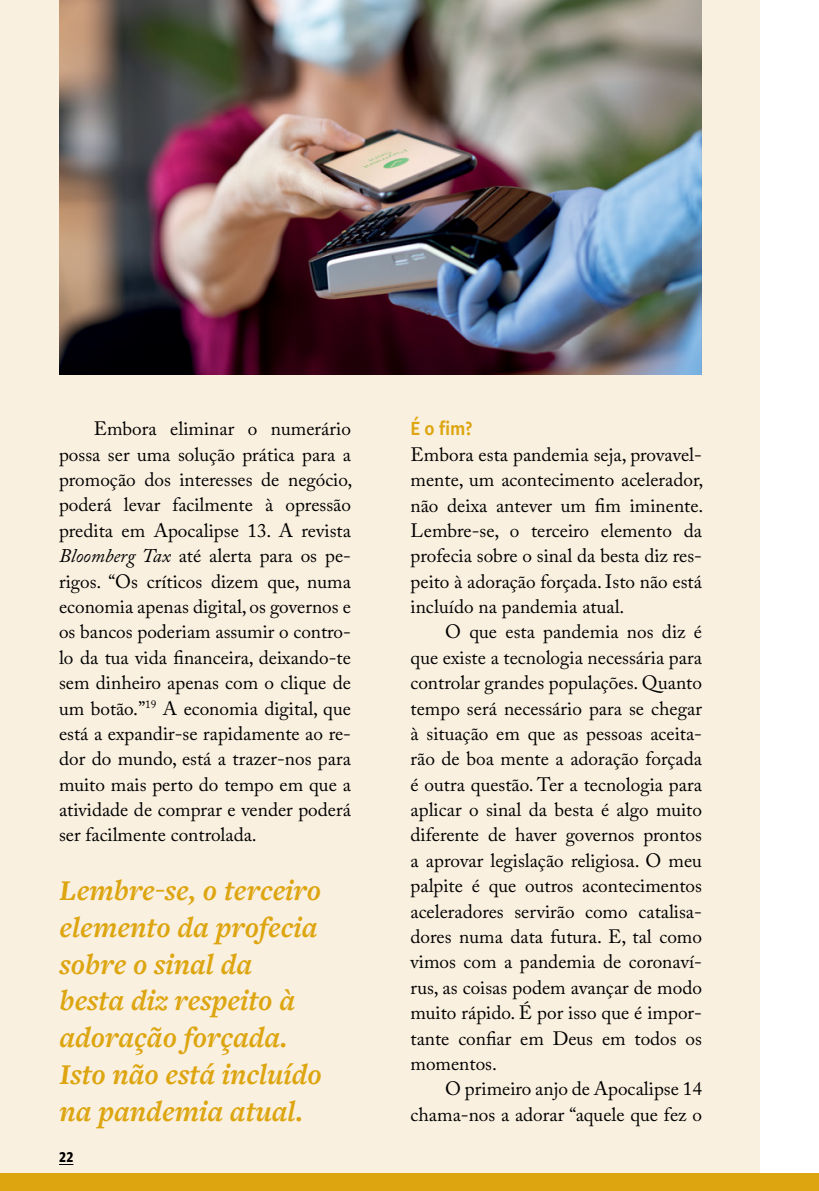
<style>
.page{position:relative;width:819px;height:1191px;background:#fff}
.page>*{position:absolute;margin:0;border:0;box-sizing:border-box;transform-origin:0 0}
.t1{font:italic 700 29.75px/36.8px "Freight Text Pro";color:#dda510}
.t2{font:21px "Freight Sans Cnd Pro Semi";color:#dda510}
.t3{font:19.25px/25.4px "Adobe Caslon Pro";color:#000;text-align:justify}
.t4{font:700 15.75px "Freight Sans Cnd Pro";color:#000}
.s1{font-style:italic}
</style>
<div class="page">
<div style="left:0;top:0;width:759px;height:1191px;background:#faf0e0"></div>
<img style="left:59px;top:0;width:643px;height:375px">
<div style="left:0;top:1173px;width:819px;height:18px;background:#dda510"></div>
<svg style="left:59px;top:1164px;width:14px;height:1px"></svg>
<p class="t3" style="left:59px;top:416px;width:295px;text-indent:35px">Embora eliminar o numerário possa ser uma solução prática para a promoção dos interesses de negócio, poderá levar facilmente à opressão predita em Apocalipse 13. A revista <span class="s1">Bloomberg Tax</span> até alerta para os pe&shy;rigos. “Os críticos dizem que, numa economia apenas digital, os governos e os bancos poderiam assumir o contro&shy;lo da tua vida financeira, deixando-te sem dinheiro apenas com o clique de um botão.”<sup>19</sup> A economia digital, que está a expandir-se rapidamente ao re&shy;dor do mundo, está a trazer-nos para muito mais perto do tempo em que a atividade de comprar e vender poderá ser facilmente controlada.</p>
<p class="t2" style="left:410px;top:414px;width:63px">É o fim?</p>
<p class="t3" style="left:410px;top:441px;width:294px">Embora esta pandemia seja, provavel&shy;mente, um acontecimento acelerador, não deixa antever um fim iminente.<br>Lembre-se, o terceiro elemento da profecia sobre o sinal da besta diz res&shy;peito à adoração forçada. Isto não está incluído na pandemia atual.</p>
<p class="t3" style="left:410px;top:619px;width:293px;text-indent:35px">O que esta pandemia nos diz é que existe a tecnologia necessária para controlar grandes populações. Quanto tempo será necessário para se chegar à situação em que as pessoas aceita&shy;rão de boa mente a adoração forçada é outra questão. Ter a tecnologia para aplicar o sinal da besta é algo muito diferente de haver governos prontos a aprovar legislação religiosa. O meu palpite é que outros acontecimentos aceleradores servirão como catalisa&shy;dores numa data futura. E, tal como vimos com a pandemia de coronaví&shy;rus, as coisas podem avançar de modo muito rápido. É por isso que é impor&shy;tante confiar em Deus em todos os momentos.</p>
<p class="t3" style="left:410px;top:1076px;width:293px;text-align:right">O primeiro anjo de Apocalipse 14 chama-nos a adorar “aquele que fez o</p>
<h1 class="t1" style="left:60px;top:871px;width:264px">Lembre-se, o terceiro elemento da profecia sobre o sinal da besta diz respeito à adoração forçada.<br>Isto não está incluído na pandemia atual.</h1>
<p class="t4" style="left:59px;top:1146px;width:16px">22</p>
</div>
